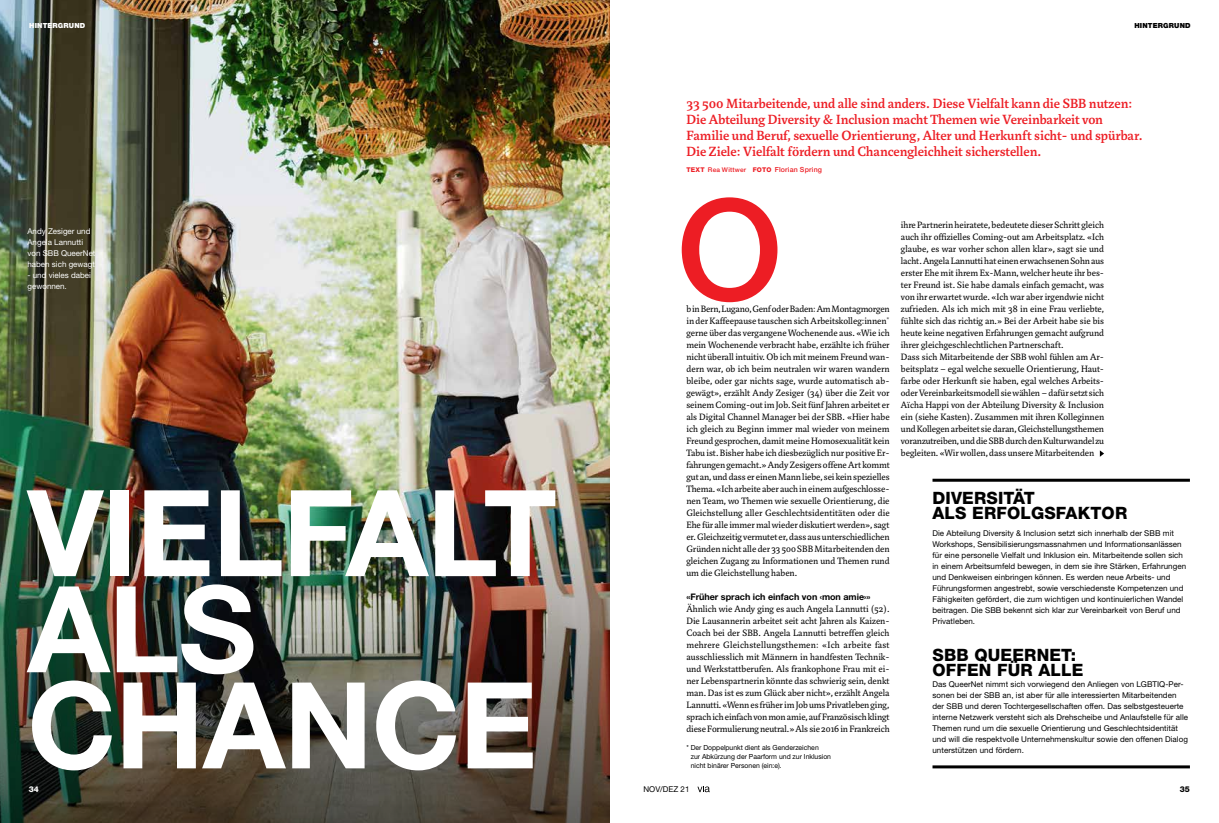
<style>
.page{position:relative;width:1219px;height:823px;background:#fff}
.page>*{position:absolute;margin:0;border:0;box-sizing:border-box;transform-origin:0 0}
.t1{font:500 140px "Helvetica Neue LT Pro";color:#ed1d24}
.t2{font:700 120px/96px "Helvetica Neue LT Pro";letter-spacing:-.01em;color:#fff}
.t3{font:800 17px/15px "Helvetica Neue LT Pro";letter-spacing:.01em;color:#000}
.t4{font:500 14.5px/16px "Marat Pro";color:#ed1d24}
.t5{font:10px/12px "Marat Pro";color:#000;text-align:justify}
.t6{font:700 9px "Helvetica Neue LT Pro";color:#000}
.t7{font:8px/11px "Helvetica Neue LT Pro";letter-spacing:.005em;color:#000}
.t8{font:8px/11px "Helvetica Neue LT Pro";color:#fff}
.t9{font:800 8px "Helvetica Neue LT Pro";color:#000}
.t10{font:800 8px "Helvetica Neue LT Pro";color:#fff}
.t11{font:7px/9px "Helvetica Neue LT Pro";color:#000}
.t12{font:500 7px "Helvetica Neue LT Pro";letter-spacing:.025em;color:#ed1d24}
.t13{font:900 7px "Helvetica Neue LT Pro";letter-spacing:.025em;color:#000}
.t14{font:900 7px "Helvetica Neue LT Pro";letter-spacing:.025em;color:#fff}
.s1{font-weight:800;font-size:6.5px}
.s2{font-size:6.5px}
</style>
<div class="page">
<img style="left:0;top:0;width:609px;height:431px">
<img style="left:0;top:431px;width:609px;height:391px">
<svg style="left:697px;top:786px;width:13px;height:5px"></svg>
<svg style="left:1100px;top:450px;width:4px;height:6px"></svg>
<hr style="left:932px;top:478px;width:258px;height:3px;background:#000">
<hr style="left:932px;top:765px;width:258px;height:3px;background:#000">
<p class="t14" style="left:29px;top:21px;width:58px">HINTERGRUND</p>
<p class="t8" style="left:27px;top:225px;width:70px">Andy Zesiger und<br>Angela Lannutti von SBB QueerNet haben sich gewagt</p>
<p class="t8" style="left:27px;top:269px;width:65px">- und vieles dabei gewonnen.</p>
<h2 class="t2" style="left:27px;top:481px;width:531px">VIELFALT<br>ALS<br>CHANCE</h2>
<p class="t10" style="left:29px;top:784px;width:12px">34</p>
<p class="t13" style="left:1134px;top:21px;width:58px">HINTERGRUND</p>
<p class="t4" style="left:686px;top:95px;width:458px">33 500 Mitarbeitende, und alle sind anders. Diese Vielfalt kann die SBB nutzen:<br>Die Abteilung Diversity &amp; Inclusion macht Themen wie Vereinbarkeit von Familie und Beruf, sexuelle Orientierung, Alter und Herkunft sicht- und spürbar.<br>Die Ziele: Vielfalt fördern und Chancengleichheit sicherstellen.</p>
<p class="t12" style="left:686px;top:165px;width:137px"><span class="s1">TEXT</span> <span class="s2">Rea Wittwer</span> <span class="s1">FOTO</span> Florian Spring</p>
<h1 class="t1" style="left:676px;top:166px;width:108px">O</h1>
<p class="t5" style="left:686px;top:302px;width:205px">b in Bern, Lugano, Genf oder Baden: Am Montagmorgen in der Kaffeepause tauschen sich Arbeitskolleg:innen<sup>* </sup>gerne über das vergangene Wochenende aus. «Wie ich mein Wochenende verbracht habe, erzählte ich früher nicht überall intuitiv. Ob ich mit meinem Freund wan&shy;dern war, ob ich beim neutralen wir waren wandern bleibe, oder gar nichts sage, wurde automatisch ab&shy;gewägt», erzählt Andy Zesiger (34) über die Zeit vor seinem Coming-out im Job. Seit fünf Jahren arbeitet er als Digital Channel Manager bei der SBB. «Hier habe ich gleich zu Beginn immer mal wieder von meinem Freund gesprochen, damit meine Homosexualität kein Tabu ist. Bisher habe ich diesbezüglich nur positive Er&shy;fahrungen gemacht.» Andy Zesigers offene Art kommt gut an, und dass er einen Mann liebe, sei kein spezielles Thema. «Ich arbeite aber auch in einem aufgeschlosse&shy;nen Team, wo Themen wie sexuelle Orientierung, die Gleichstellung aller Geschlechtsidentitäten oder die Ehe für alle immer mal wieder diskutiert werden», sagt er. Gleichzeitig vermutet er, dass aus unterschiedlichen Gründen nicht alle der 33 500 SBB Mitarbeitenden den gleichen Zugang zu Informationen und Themen rund um die Gleichstellung haben.</p>
<p class="t6" style="left:686px;top:591px;width:185px">«Früher sprach ich einfach von ‹mon amie›»</p>
<p class="t5" style="left:686px;top:602px;width:205px">Ähnlich wie Andy ging es auch Angela Lannutti (52).<br>Die Lausannerin arbeitet seit acht Jahren als Kaizen-Coach bei der SBB. Angela Lannutti betreffen gleich mehrere Gleichstellungsthemen: «Ich arbeite fast ausschliesslich mit Männern in handfesten Technik&shy;und Werkstattberufen. Als frankophone Frau mit ei&shy;ner Lebenspartnerin könnte das schwierig sein, denkt man. Das ist es zum Glück aber nicht», erzählt Angela Lannutti. «Wenn es früher im Job ums Privatleben ging, sprach ich einfach von mon amie, auf Französisch klingt diese Formulierung neutral.» Als sie 2016 in Frankreich</p>
<p class="t11" style="left:691px;top:742px;width:142px;text-indent:-4px">* Der Doppelpunkt dient als Genderzeichen<br>zur Abkürzung der Paarform und zur Inklusion nicht binärer Personen (ein:e).</p>
<p class="t5" style="left:901px;top:218px;width:205px;text-align:left">ihre Partnerin heiratete, bedeutete dieser Schritt gleich auch ihr offizielles Coming-out am Arbeitsplatz. «Ich glaube, es war vorher schon allen klar», sagt sie und lacht. Angela Lannutti hat einen erwachsenen Sohn aus erster Ehe mit ihrem Ex-Mann, welcher heute ihr bes&shy;ter Freund ist. Sie habe damals einfach gemacht, was von ihr erwartet wurde. «Ich war aber irgendwie nicht zufrieden. Als ich mich mit 38 in eine Frau verliebte, fühlte sich das richtig an.» Bei der Arbeit habe sie bis heute keine negativen Erfahrungen gemacht aufgrund ihrer gleichgeschlechtlichen Partnerschaft.<br>Dass sich Mitarbeitende der SBB wohl fühlen am Ar&shy;beitsplatz – egal welche sexuelle Orientierung, Haut&shy;farbe oder Herkunft sie haben, egal welches Arbeits&shy;oder Vereinbarkeitsmodell sie wählen – dafür setzt sich Aïcha Happi von der Abteilung Diversity &amp; Inclusion ein (siehe Kasten). Zusammen mit ihren Kolleginnen und Kollegen arbeitet sie daran, Gleichstellungsthemen voranzutreiben, und die SBB durch den Kulturwandel zu begleiten. «Wir wollen, dass unsere Mitarbeitenden</p>
<h3 class="t3" style="left:932px;top:490px;width:196px">DIVERSITÄT<br>ALS ERFOLGSFAKTOR</h3>
<p class="t7" style="left:932px;top:527px;width:255px">Die Abteilung Diversity &amp; Inclusion setzt sich innerhalb der SBB mit Workshops, Sensibilisierungsmassnahmen und Informationsanlässen für eine personelle Vielfalt und Inklusion ein. Mitarbeitende sollen sich in einem Arbeitsumfeld bewegen, in dem sie ihre Stärken, Erfahrungen und Denkweisen einbringen können. Es werden neue Arbeits- und Führungsformen angestrebt, sowie verschiedenste Kompetenzen und Fähigkeiten gefördert, die zum wichtigen und kontinuierlichen Wandel beitragen. Die SBB bekennt sich klar zur Vereinbarkeit von Beruf und Privatleben.</p>
<h3 class="t3" style="left:932px;top:647px;width:152px">SBB QUEERNET:<br>OFFEN FÜR ALLE</h3>
<p class="t7" style="left:932px;top:678px;width:257px">Das QueerNet nimmt sich vorwiegend den Anliegen von LGBTIQ-Per&shy;sonen bei der SBB an, ist aber für alle interessierten Mitarbeitenden der SBB und deren Tochtergesellschaften offen. Das selbstgesteuerte interne Netzwerk versteht sich als Drehscheibe und Anlaufstelle für alle Themen rund um die sexuelle Orientierung und Geschlechtsidentität und will die respektvolle Unternehmenskultur sowie den offenen Dialog unterstützen und fördern.</p>
<p class="t7" style="left:643px;top:783px;width:47px">NOV/DEZ 21</p>
<p class="t9" style="left:1180px;top:784px;width:12px">35</p>
</div>
